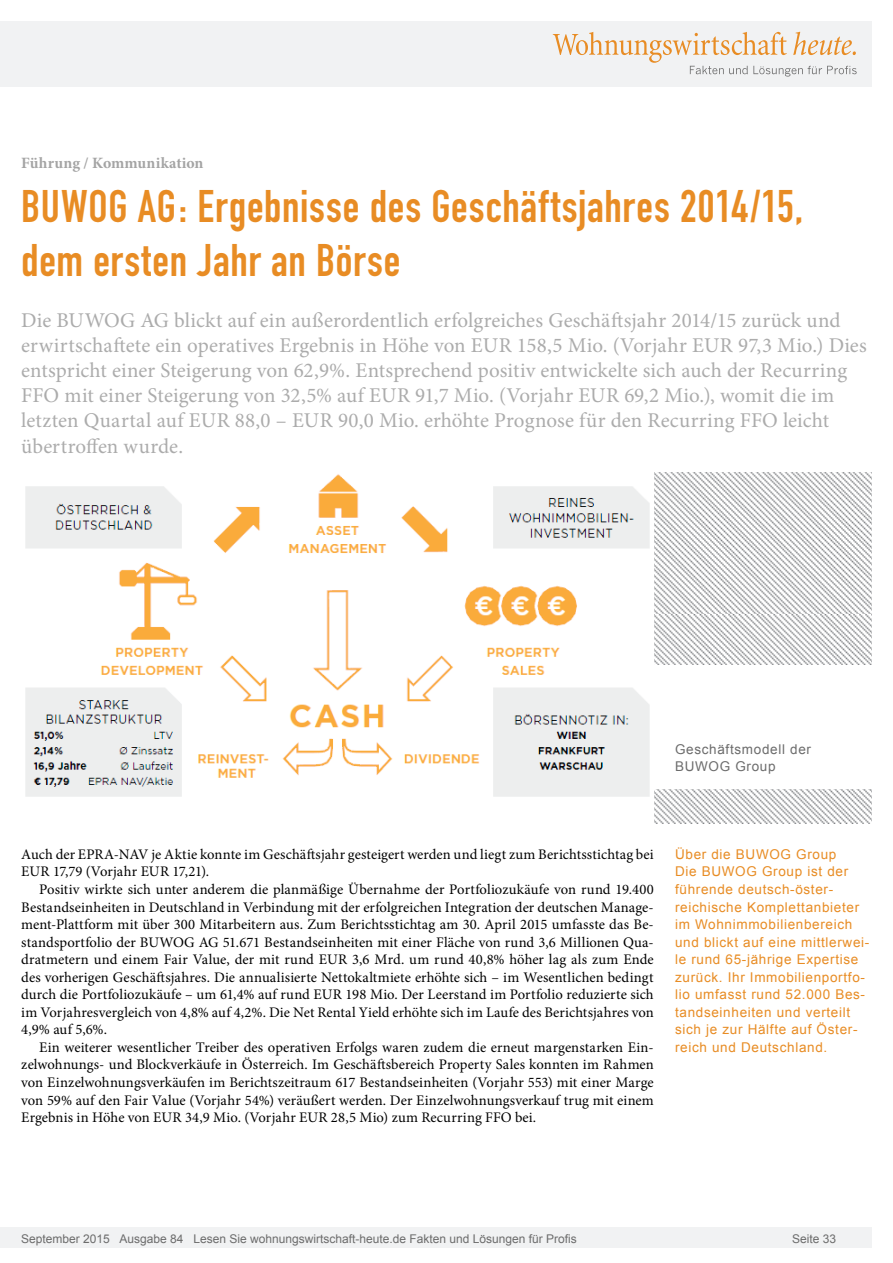
<style>
.page{position:relative;width:893px;height:1263px;background:#fff}
.page>*{position:absolute;margin:0;border:0;box-sizing:border-box;transform-origin:0 0}
.Überschrift_Groß{font:45px/54px "DIN Engschrift";letter-spacing:.015em;color:#e88c24}
.Anlesetext{font:21px/25.2px "Minion Pro";letter-spacing:.005em;color:#acacac}
.Kategorie{font:700 15.75px "Minion Pro";letter-spacing:.01em;color:#a4a4a4}
.Fliesstext{font:14.7px/17.5px "Minion Pro";letter-spacing:.005em;color:#000;text-align:justify}
.Fließtext_erste_Zeil{font:14.7px/17.5px "Minion Pro";letter-spacing:.005em;color:#000}
.Info{font:13.5px/17.5px "Arial";letter-spacing:.05em;color:#e88c24}
.Bildunterschrift{font:13.5px/17.5px "Arial";letter-spacing:.05em;color:#6c6c6c}
.t1{font:12px "Arial";color:#6c6c6c}
</style>
<div class="page">
<div style="left:0;top:1227px;width:872px;height:20px;background:#f1f2f3"></div>
<div style="left:0;top:21px;width:872px;height:66px;background:#f1f2f3"></div>
<svg style="left:553px;top:32px;width:304px;height:45px"></svg>
<img style="left:654px;top:472px;width:218px;height:352px">
<div style="left:654px;top:666px;width:237px;height:123px;background:#fff"></div>
<img style="left:25px;top:474px;width:625px;height:323px">
<p class="Kategorie" style="left:21px;top:152px;width:184px">Führung / Kommunikation</p>
<p class="Überschrift_Groß" style="left:21px;top:180px;width:783px">BUWOG AG: Ergebnisse des Geschäftsjahres 2014/15, dem ersten Jahr an Börse</p>
<p class="Anlesetext" style="left:21px;top:307px;width:847px">Die BUWOG AG blickt auf ein außerordentlich erfolgreiches Geschäftsjahr 2014/15 zurück und erwirtschaftete ein operatives Ergebnis in Höhe von EUR 158,5 Mio. (Vorjahr EUR 97,3 Mio.) Dies entspricht einer Steigerung von 62,9%. Entsprechend positiv entwickelte sich auch der Recurring FFO mit einer Steigerung von 32,5% auf EUR 91,7 Mio. (Vorjahr EUR 69,2 Mio.), womit die im letzten Quartal auf EUR 88,0 – EUR 90,0 Mio. erhöhte Prognose für den Recurring FFO leicht übertroffen wurde.</p>
<p class="Bildunterschrift" style="left:675px;top:740px;width:137px">Geschäftsmodell der<br>BUWOG Group</p>
<p class="Fließtext_erste_Zeil" style="left:21px;top:845px;width:634px">Auch der EPRA-NAV je Aktie konnte im Geschäftsjahr gesteigert werden und liegt zum Berichtsstichtag bei<br>EUR 17,79 (Vorjahr EUR 17,21).</p>
<p class="Fliesstext" style="left:21px;top:880px;width:634px;text-indent:18px">Positiv wirkte sich unter anderem die planmäßige Übernahme der Portfoliozukäufe von rund 19.400<br>Bestandseinheiten in Deutschland in Verbindung mit der erfolgreichen Integration der deutschen Manage&shy;ment-Plattform mit über 300 Mitarbeitern aus. Zum Berichtsstichtag am 30. April 2015 umfasste das Be&shy;standsportfolio der BUWOG AG 51.671 Bestandseinheiten mit einer Fläche von rund 3,6 Millionen Qua&shy;dratmetern und einem Fair Value, der mit rund EUR 3,6 Mrd. um rund 40,8% höher lag als zum Ende des vorherigen Geschäftsjahres. Die annualisierte Nettokaltmiete erhöhte sich – im Wesentlichen bedingt durch die Portfoliozukäufe – um 61,4% auf rund EUR 198 Mio. Der Leerstand im Portfolio reduzierte sich im Vorjahresvergleich von 4,8% auf 4,2%. Die Net Rental Yield erhöhte sich im Laufe des Berichtsjahres von 4,9% auf 5,6%.</p>
<p class="Fliesstext" style="left:21px;top:1038px;width:634px;text-indent:18px">Ein weiterer wesentlicher Treiber des operativen Erfolgs waren zudem die erneut margenstarken Ein&shy;zelwohnungs- und Blockverkäufe in Österreich. Im Geschäftsbereich Property Sales konnten im Rahmen von Einzelwohnungsverkäufen im Berichtszeitraum 617 Bestandseinheiten (Vorjahr 553) mit einer Marge von 59% auf den Fair Value (Vorjahr 54%) veräußert werden. Der Einzelwohnungsverkauf trug mit einem Ergebnis in Höhe von EUR 34,9 Mio. (Vorjahr EUR 28,5 Mio) zum Recurring FFO bei.</p>
<p class="Info" style="left:675px;top:845px;width:163px">Über die BUWOG Group</p>
<p class="Info" style="left:675px;top:863px;width:196px">Die BUWOG Group ist der führende deutsch-öster&shy;reichische Komplettanbieter im Wohnimmobilienbereich und blickt auf eine mittlerwei&shy;le rund 65-jährige Expertise zurück. Ihr Immobilienportfo&shy;lio umfasst rund 52.000 Bes&shy;tandseinheiten und verteilt sich je zur Hälfte auf Öster&shy;reich und Deutschland.</p>
<p class="t1" style="left:21px;top:1230px;width:557px">September 2015 Ausgabe 84 Lesen Sie wohnungswirtschaft-heute.de Fakten und Lösungen für Profis</p>
<p class="t1" style="left:792px;top:1231px;width:46px">Seite 33</p>
</div>
